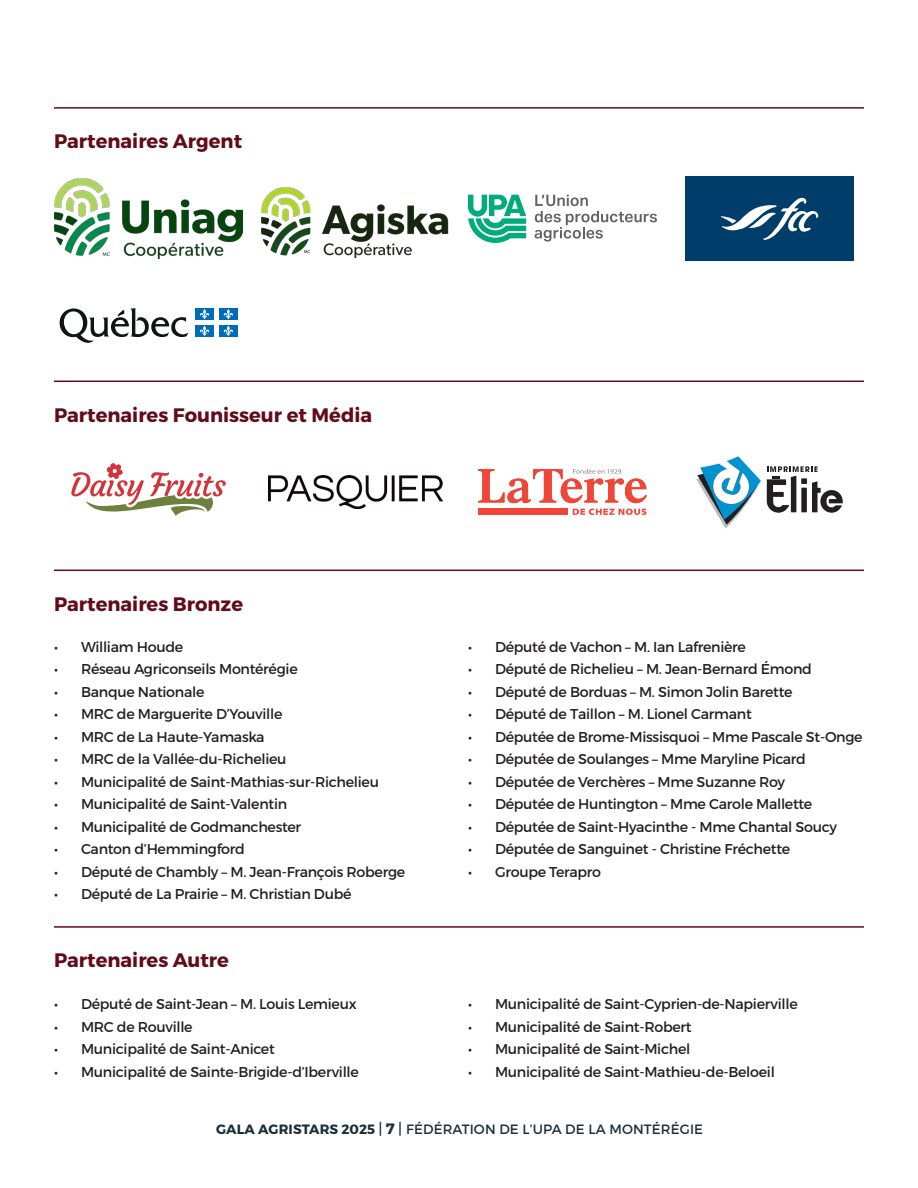
<style>
.page{position:relative;width:918px;height:1188px;background:#fff}
.page>*{position:absolute;margin:0;border:0;box-sizing:border-box;transform-origin:0 0}
.t1{font:700 19.5px "Montserrat";color:#620c1a}
.t2{font:14.25px "Montserrat";letter-spacing:-.02em;color:#231f20}
.t3{font:13.5px "Montserrat";letter-spacing:.01em;color:#1a2f3b}
.s1{font-weight:700}
.s2{font-size:15px}
.s3{font-weight:700;font-size:15px}
</style>
<div class="page">
<div style="left:478px;top:509px;width:90px;height:6px;background:#ef4637"></div>
<svg style="left:573px;top:509px;width:74px;height:6px"></svg>
<svg style="left:478px;top:469px;width:169px;height:34px"></svg>
<img style="left:268px;top:475px;width:175px;height:33px">
<svg style="left:71px;top:463px;width:155px;height:54px"></svg>
<svg style="left:767px;top:466px;width:76px;height:47px"></svg>
<svg style="left:696px;top:456px;width:65px;height:73px"></svg>
<div style="left:685px;top:177px;width:169px;height:84px;background:#003d6a"></div>
<svg style="left:721px;top:198px;width:97px;height:42px"></svg>
<img style="left:261px;top:187px;width:188px;height:71px">
<img style="left:54px;top:179px;width:189px;height:80px">
<svg style="left:60px;top:308px;width:129px;height:35px"></svg>
<div style="left:195px;top:309px;width:19px;height:11px;background:#006cb7"></div>
<svg style="left:200px;top:309px;width:9px;height:10px"></svg>
<div style="left:219px;top:309px;width:19px;height:11px;background:#006cb7"></div>
<svg style="left:223px;top:309px;width:10px;height:10px"></svg>
<div style="left:195px;top:325px;width:19px;height:11px;background:#006cb7"></div>
<svg style="left:200px;top:326px;width:9px;height:10px"></svg>
<div style="left:219px;top:325px;width:19px;height:11px;background:#006cb7"></div>
<svg style="left:223px;top:326px;width:10px;height:10px"></svg>
<svg style="left:468px;top:195px;width:58px;height:48px"></svg>
<svg style="left:535px;top:195px;width:122px;height:47px"></svg>
<hr style="left:54px;top:107px;width:810px;height:2px;background:#620c1a">
<hr style="left:54px;top:381px;width:810px;height:1px;background:#620c1a">
<hr style="left:54px;top:570px;width:810px;height:1px;background:#620c1a">
<hr style="left:54px;top:926px;width:810px;height:2px;background:#620c1a">
<p class="t1" style="left:54px;top:129px;width:190px">Partenaires Argent</p>
<p class="t1" style="left:54px;top:403px;width:320px">Partenaires Founisseur et Média</p>
<p class="t1" style="left:54px;top:592px;width:191px">Partenaires Bronze</p>
<p class="t2" style="left:54px;top:638px;width:131px">• William Houde</p>
<p class="t2" style="left:54px;top:661px;width:245px">• Réseau Agriconseils Montérégie</p>
<p class="t2" style="left:54px;top:683px;width:152px">• Banque Nationale</p>
<p class="t2" style="left:54px;top:706px;width:230px">• MRC de Marguerite D’Youville</p>
<p class="t2" style="left:54px;top:728px;width:212px">• MRC de La Haute-Yamaska</p>
<p class="t2" style="left:54px;top:751px;width:234px">• MRC de la Vallée-du-Richelieu</p>
<p class="t2" style="left:54px;top:773px;width:326px">• Municipalité de Saint-Mathias-sur-Richelieu</p>
<p class="t2" style="left:54px;top:796px;width:235px">• Municipalité de Saint-Valentin</p>
<p class="t2" style="left:54px;top:818px;width:249px">• Municipalité de Godmanchester</p>
<p class="t2" style="left:54px;top:841px;width:192px">• Canton d’Hemmingford</p>
<p class="t2" style="left:54px;top:863px;width:353px">• Député de Chambly – M. Jean-François Roberge</p>
<p class="t2" style="left:54px;top:886px;width:299px">• Député de La Prairie – M. Christian Dubé</p>
<p class="t1" style="left:54px;top:948px;width:176px">Partenaires Autre</p>
<p class="t2" style="left:54px;top:995px;width:304px">• Député de Saint-Jean – M. Louis Lemieux</p>
<p class="t2" style="left:54px;top:1018px;width:140px">• MRC de Rouville</p>
<p class="t2" style="left:54px;top:1040px;width:222px">• Municipalité de Saint-Anicet</p>
<p class="t2" style="left:54px;top:1063px;width:306px">• Municipalité de Sainte-Brigide-d’Iberville</p>
<p class="t2" style="left:468px;top:638px;width:279px">• Député de Vachon – M. Ian Lafrenière</p>
<p class="t2" style="left:468px;top:661px;width:345px">• Député de Richelieu – M. Jean-Bernard Émond</p>
<p class="t2" style="left:468px;top:683px;width:326px">• Député de Borduas – M. Simon Jolin Barette</p>
<p class="t2" style="left:468px;top:706px;width:285px">• Député de Taillon – M. Lionel Carmant</p>
<p class="t2" style="left:468px;top:728px;width:396px">• Députée de Brome-Missisquoi – Mme Pascale St-Onge</p>
<p class="t2" style="left:468px;top:751px;width:340px">• Députée de Soulanges – Mme Maryline Picard</p>
<p class="t2" style="left:468px;top:773px;width:319px">• Députée de Verchères – Mme Suzanne Roy</p>
<p class="t2" style="left:468px;top:796px;width:346px">• Députée de Huntington – Mme Carole Mallette</p>
<p class="t2" style="left:468px;top:818px;width:371px">• Députée de Saint-Hyacinthe - Mme Chantal Soucy</p>
<p class="t2" style="left:468px;top:841px;width:324px">• Députée de Sanguinet - Christine Fréchette</p>
<p class="t2" style="left:468px;top:863px;width:135px">• Groupe Terapro</p>
<p class="t2" style="left:468px;top:995px;width:331px">• Municipalité de Saint-Cyprien-de-Napierville</p>
<p class="t2" style="left:468px;top:1018px;width:225px">• Municipalité de Saint-Robert</p>
<p class="t2" style="left:468px;top:1040px;width:224px">• Municipalité de Saint-Michel</p>
<p class="t2" style="left:468px;top:1063px;width:308px">• Municipalité de Saint-Mathieu-de-Beloeil</p>
<p class="t3" style="left:216px;top:1121px;width:488px"><span class="s1">GALA AGRISTARS 2025</span> <span class="s2">|</span> <span class="s3">7</span> <span class="s2">|</span> FÉDÉRATION DE L’UPA DE LA MONTÉRÉGIE</p>
</div>
